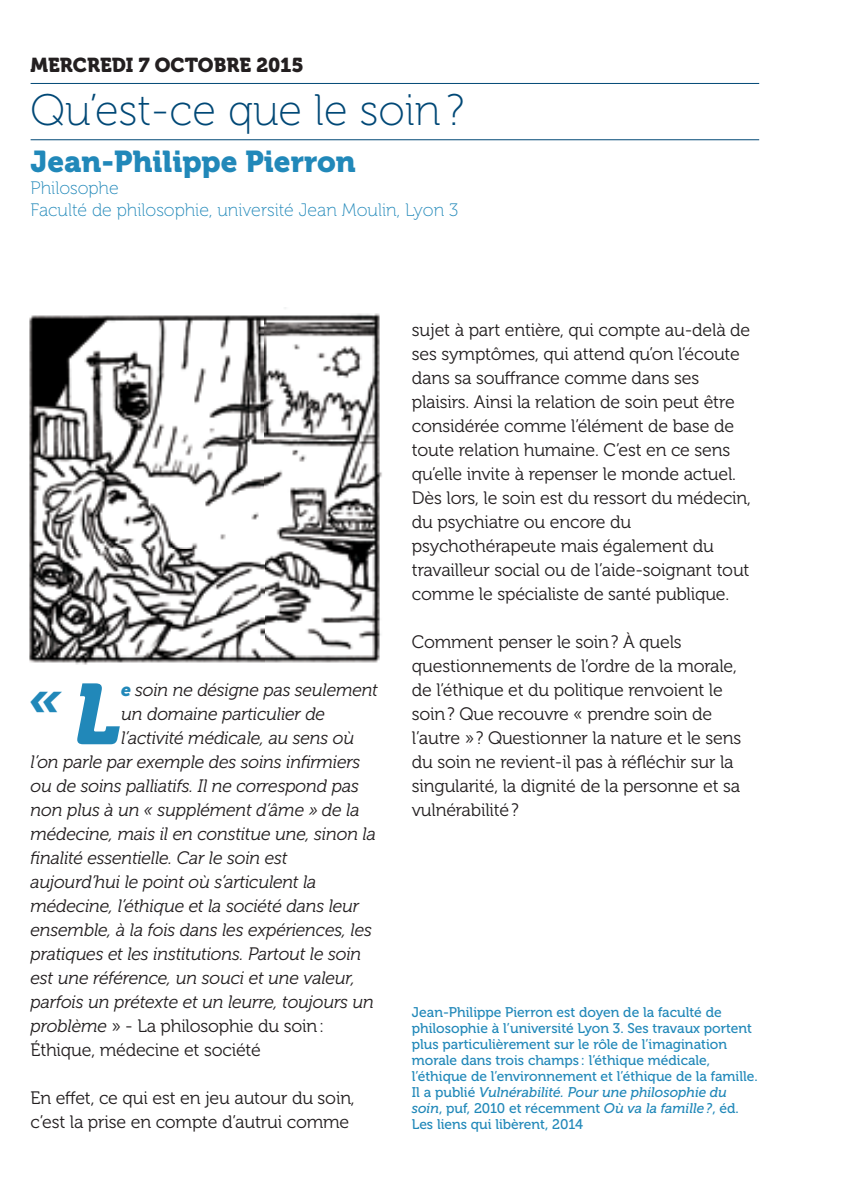
<style>
.page{position:relative;width:842px;height:1191px;background:#fff}
.page>*{position:absolute;margin:0;border:0;box-sizing:border-box;transform-origin:0 0}
.t1{font:italic 49.6px "Museo 900";color:#2188b9}
.t2{font:44px "Museo 100";color:#004876}
.t3{font:30px "Museo 900";color:#2188b9}
.t4{font:20px "Museo 900";color:#231f20}
.t5{font:18px/24px "Museo 300";letter-spacing:-.01em;color:#231f20}
.t6{font:italic 18px "Museo 300";letter-spacing:-.01em;color:#231f20}
.t7{font:18px/21.6px "Museo 100";color:#2188b9}
.t8{font:14px/16px "Museo 500";color:#2188b9}
.s1{font-size:85.2px}
.s2{font-family:"Museo 900";color:#2188b9}
.s3{font-style:italic}
</style>
<div class="page">
<img style="left:29px;top:308px;width:353px;height:357px">
<hr style="left:31px;top:83px;width:728px;height:1px;background:#004876">
<hr style="left:31px;top:139px;width:728px;height:1px;background:#004876">
<p class="t4" style="left:31px;top:53px;width:274px">MERCREDI 7 OCTOBRE 2015</p>
<h2 class="t2" style="left:31px;top:87px;width:435px">Qu’est-ce que le soin ?</h2>
<h3 class="t3" style="left:31px;top:145px;width:327px">Jean-Philippe Pierron</h3>
<p class="t7" style="left:31px;top:177px;width:429px">Philosophe<br>Faculté de philosophie, université Jean Moulin, Lyon 3</p>
<h1 class="t1" style="left:30px;top:670px;width:93px">« <span class="s1">L</span></h1>
<p class="t6" style="left:121px;top:680px;width:258px"><span class="s2">e</span> soin ne désigne pas seulement</p>
<p class="t6" style="left:121px;top:704px;width:206px">un domaine particulier de</p>
<p class="t6" style="left:121px;top:728px;width:235px">l’activité médicale, au sens où</p>
<p class="t6" style="left:31px;top:752px;width:331px">l’on parle par exemple des soins infirmiers</p>
<p class="t6" style="left:31px;top:776px;width:330px">ou de soins palliatifs. Il ne correspond pas</p>
<p class="t6" style="left:31px;top:800px;width:331px">non plus à un « supplément d’âme » de la</p>
<p class="t6" style="left:31px;top:824px;width:347px">médecine, mais il en constitue une, sinon la</p>
<p class="t6" style="left:31px;top:848px;width:258px">finalité essentielle. Car le soin est</p>
<p class="t6" style="left:31px;top:872px;width:287px">aujourd’hui le point où s’articulent la</p>
<p class="t6" style="left:31px;top:896px;width:330px">médecine, l’éthique et la société dans leur</p>
<p class="t6" style="left:31px;top:920px;width:343px">ensemble, à la fois dans les expériences, les</p>
<p class="t6" style="left:31px;top:944px;width:332px">pratiques et les institutions. Partout le soin</p>
<p class="t6" style="left:31px;top:968px;width:326px">est une référence, un souci et une valeur,</p>
<p class="t6" style="left:31px;top:992px;width:345px">parfois un prétexte et un leurre, toujours un</p>
<p class="t5" style="left:31px;top:1014px;width:295px"><span class="s3">problème</span> » - La philosophie du soin :</p>
<p class="t5" style="left:31px;top:1038px;width:232px">Éthique, médecine et société</p>
<p class="t5" style="left:31px;top:1086px;width:326px">En effet, ce qui est en jeu autour du soin, c’est la prise en compte d’autrui comme</p>
<p class="t5" style="left:412px;top:318px;width:341px">sujet à part entière, qui compte au-delà de ses symptômes, qui attend qu’on l’écoute dans sa souffrance comme dans ses plaisirs. Ainsi la relation de soin peut être considérée comme l’élément de base de toute relation humaine. C’est en ce sens qu’elle invite à repenser le monde actuel.<br>Dès lors, le soin est du ressort du médecin, du psychiatre ou encore du psychothérapeute mais également du travailleur social ou de l’aide-soignant tout comme le spécialiste de santé publique.</p>
<p class="t5" style="left:412px;top:630px;width:331px">Comment penser le soin ? À quels questionnements de l’ordre de la morale, de l’éthique et du politique renvoient le soin ? Que recouvre « prendre soin de l’autre » ? Questionner la nature et le sens du soin ne revient-il pas à réfléchir sur la singularité, la dignité de la personne et sa vulnérabilité ?</p>
<p class="t8" style="left:412px;top:1004px;width:347px">Jean-Philippe Pierron est doyen de la faculté de philosophie à l’université Lyon 3. Ses travaux portent plus particulièrement sur le rôle de l’imagination morale dans trois champs : l’éthique médicale, l’éthique de l’environnement et l’éthique de la famille.<br>Il a publié <span class="s3">Vulnérabilité. Pour une philosophie du soin</span>, puf, 2010 et récemment <span class="s3">Où va la famille ?</span>, éd.<br>Les liens qui libèrent, 2014</p>
</div>
